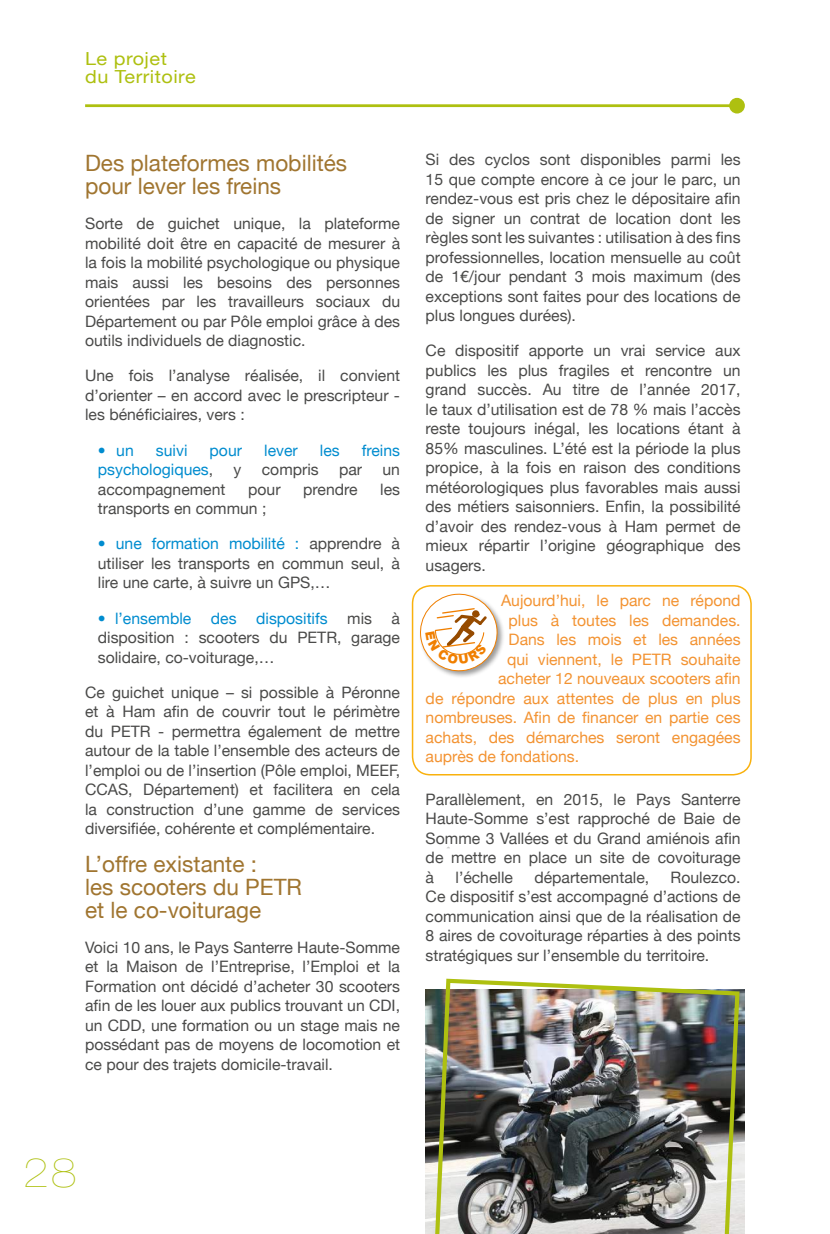
<style>
.page{position:relative;width:830px;height:1234px;background:#fff}
.page>*{position:absolute;margin:0;border:0;box-sizing:border-box;transform-origin:0 0}
.t1{font:200 41.4px "Helvetica Neue";color:#aec010;scale:1.1 1}
.t2{font:22.5px/22.5px "Helvetica Neue";color:#a07530}
.t3{font:18px/18px "Helvetica Neue";letter-spacing:.025em;color:#aec010;scale:1.1 1}
.t4{font:15.75px/19.5px "Helvetica Neue";color:#4a4a49;text-align:justify}
.t5{font:15.75px "Helvetica Neue";color:#f39332}
.t6{font:15.75px "Helvetica Neue";color:#008ccf}
.s1{color:#4a4a49}
.s2{color:#008ccf}
</style>
<div class="page">
<hr style="left:85px;top:104px;width:651px;height:3px;background:#aec010">
<div style="left:728px;top:98px;width:16px;height:15px;background:#aec010;border-radius:50%"></div>
<img style="left:425px;top:989px;width:319px;height:244px">
<img style="left:432px;top:978px;width:309px;height:255px">
<div style="left:411px;top:585px;width:340px;height:190px;border:2px solid #f9b10d;border-radius:18px"></div>
<div style="left:418px;top:592px;width:87px;height:86px;background:#000;opacity:.4"></div>
<svg style="left:417px;top:591px;width:83px;height:82px"></svg>
<p class="t3" style="left:85px;top:49px;width:102px">Le projet<br>du Territoire</p>
<h2 class="t2" style="left:85px;top:152px;width:263px">Des plateformes mobilités pour lever les freins</h2>
<p class="t4" style="left:85px;top:213px;width:316px">Sorte de guichet unique, la plateforme mobilité doit être en capacité de mesurer à la fois la mobilité psychologique ou physique mais aussi les besoins des personnes orientées par les travailleurs sociaux du Département ou par Pôle emploi grâce à des outils individuels de diagnostic.</p>
<p class="t4" style="left:85px;top:366px;width:316px">Une fois l’analyse réalisée, il convient d’orienter – en accord avec le prescripteur - les bénéficiaires, vers :</p>
<p class="t6" style="left:98px;top:440px;width:37px">• un</p>
<p class="t6" style="left:156px;top:440px;width:33px">suivi</p>
<p class="t6" style="left:209px;top:440px;width:34px">pour</p>
<p class="t6" style="left:264px;top:440px;width:35px">lever</p>
<p class="t6" style="left:320px;top:440px;width:21px">les</p>
<p class="t6" style="left:361px;top:440px;width:40px">freins</p>
<p class="t6" style="left:98px;top:460px;width:117px">psychologiques<span class="s1">,</span></p>
<p class="t4" style="left:233px;top:459px;width:9px">y</p>
<p class="t4" style="left:262px;top:459px;width:58px">compris</p>
<p class="t4" style="left:339px;top:459px;width:25px">par</p>
<p class="t4" style="left:382px;top:459px;width:19px">un</p>
<p class="t4" style="left:98px;top:479px;width:129px">accompagnement</p>
<p class="t4" style="left:248px;top:479px;width:34px">pour</p>
<p class="t4" style="left:303px;top:479px;width:56px">prendre</p>
<p class="t4" style="left:380px;top:479px;width:21px">les</p>
<p class="t4" style="left:98px;top:498px;width:170px">transports en commun ;</p>
<p class="t4" style="left:98px;top:533px;width:303px"><span class="s2">• une formation mobilité :</span> apprendre à utiliser les transports en commun seul, à lire une carte, à suivre un GPS,…</p>
<p class="t4" style="left:98px;top:607px;width:303px"><span class="s2">• l’ensemble des dispositifs</span> mis à disposition : scooters du PETR, garage solidaire, co-voiturage,…</p>
<p class="t4" style="left:85px;top:682px;width:316px">Ce guichet unique – si possible à Péronne et à Ham afin de couvrir tout le périmètre du PETR - permettra également de mettre autour de la table l’ensemble des acteurs de l’emploi ou de l’insertion (Pôle emploi, MEEF, CCAS, Département) et facilitera en cela la construction d’une gamme de services diversifiée, cohérente et complémentaire.</p>
<h2 class="t2" style="left:85px;top:852px;width:218px">L’offre existante :<br>les scooters du PETR et le co-voiturage</h2>
<p class="t4" style="left:85px;top:936px;width:316px">Voici 10 ans, le Pays Santerre Haute-Somme et la Maison de l’Entreprise, l’Emploi et la Formation ont décidé d’acheter 30 scooters afin de les louer aux publics trouvant un CDI, un CDD, une formation ou un stage mais ne possédant pas de moyens de locomotion et ce pour des trajets domicile-travail.</p>
<p class="t4" style="left:425px;top:149px;width:316px">Si des cyclos sont disponibles parmi les 15 que compte encore à ce jour le parc, un rendez-vous est pris chez le dépositaire afin de signer un contrat de location dont les règles sont les suivantes : utilisation à des fins professionnelles, location mensuelle au coût de 1€/jour pendant 3 mois maximum (des exceptions sont faites pour des locations de plus longues durées).</p>
<p class="t4" style="left:425px;top:340px;width:316px">Ce dispositif apporte un vrai service aux publics les plus fragiles et rencontre un grand succès. Au titre de l’année 2017, le taux d’utilisation est de 78 % mais l’accès reste toujours inégal, les locations étant à 85% masculines. L’été est la période la plus propice, à la fois en raison des conditions météorologiques plus favorables mais aussi des métiers saisonniers. Enfin, la possibilité d’avoir des rendez-vous à Ham permet de mieux répartir l’origine géographique des usagers.</p>
<p class="t5" style="left:501px;top:591px;width:241px">Aujourd’hui, le parc ne répond</p>
<p class="t5" style="left:508px;top:610px;width:233px">plus à toutes les demandes.</p>
<p class="t5" style="left:508px;top:630px;width:233px">Dans les mois et les années</p>
<p class="t5" style="left:507px;top:649px;width:235px">qui viennent, le PETR souhaite</p>
<p class="t5" style="left:498px;top:669px;width:244px">acheter 12 nouveaux scooters afin</p>
<p class="t5" style="left:425px;top:688px;width:316px">de répondre aux attentes de plus en plus</p>
<p class="t5" style="left:425px;top:708px;width:316px">nombreuses. Afin de financer en partie ces</p>
<p class="t5" style="left:425px;top:727px;width:316px">achats, des démarches seront engagées</p>
<p class="t5" style="left:425px;top:747px;width:155px">auprès de fondations.</p>
<p class="t4" style="left:425px;top:789px;width:316px">Parallèlement, en 2015, le Pays Santerre Haute-Somme s’est rapproché de Baie de Somme 3 Vallées et du Grand amiénois afin de mettre en place un site de covoiturage à</p>
<p class="t4" style="left:455px;top:867px;width:59px">l’échelle</p>
<p class="t4" style="left:534px;top:867px;width:116px">départementale,</p>
<p class="t4" style="left:425px;top:867px;width:316px;text-indent:245px">Roulezco.<br>Ce dispositif s’est accompagné d’actions de communication ainsi que de la réalisation de 8 aires de covoiturage réparties à des points stratégiques sur l’ensemble du territoire.</p>
<h1 class="t1" style="left:23px;top:1147px;width:50px">28</h1>
</div>
